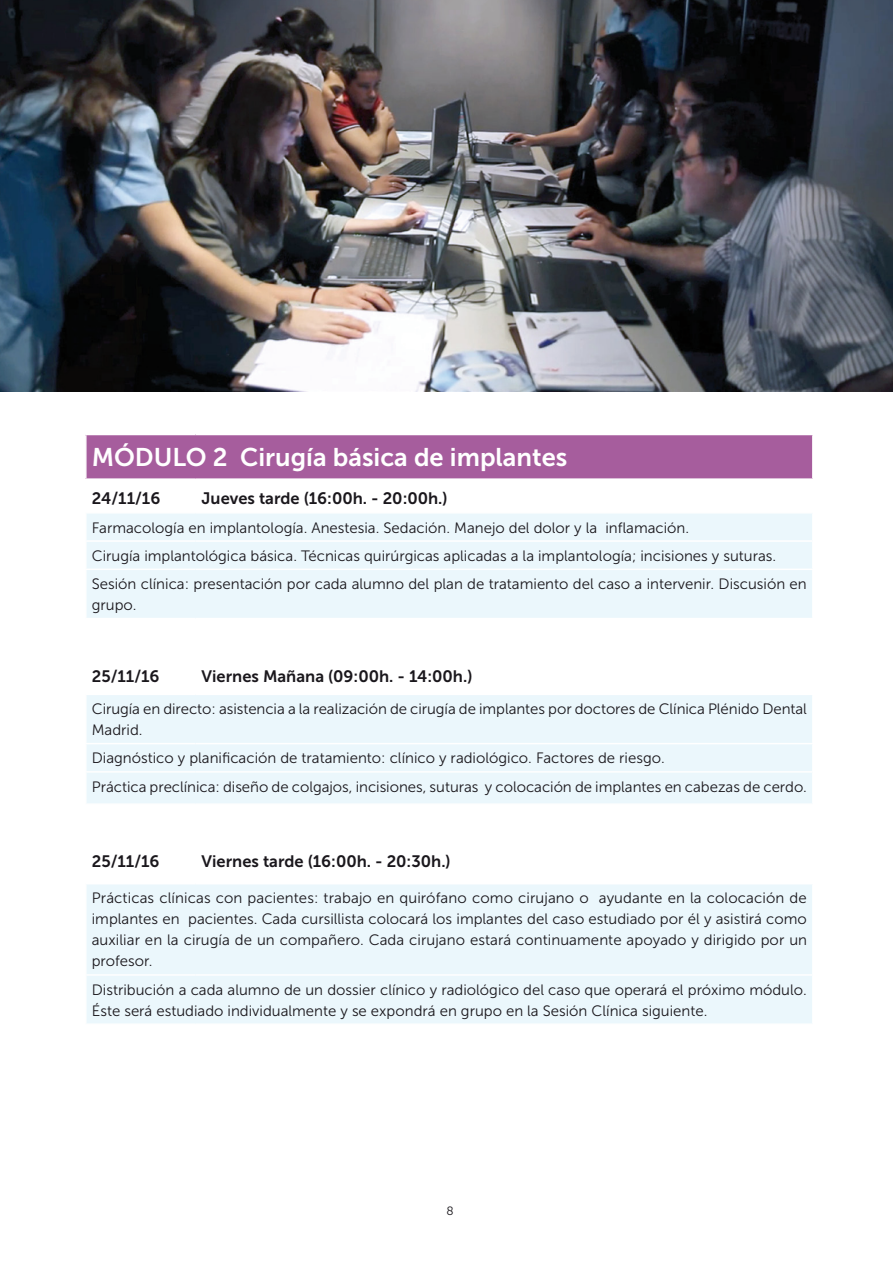
<style>
.page{position:relative;width:893px;height:1263px;background:#fff}
.page>*{position:absolute;margin:0;border:0;box-sizing:border-box;transform-origin:0 0}
.t1{font:25.5px "Museo Sans 700";color:#fff}
.t2{font:16.5px "Museo Sans 700";color:#1a171c}
.t3{font:15px/21px "Museo Sans 300";color:#1a171c}
.t4{font:12px "Museo Sans 300";color:#1a171c}
</style>
<div class="page">
<img style="left:0;top:0;width:893px;height:391px">
<div style="left:86px;top:434px;width:727px;height:45px;background:#a65d9d"></div>
<svg style="left:87px;top:513px;width:725px;height:510px;fill:#ebf7fc"></svg>
<hr style="left:85px;top:540px;width:111px;height:2px;background:#fff">
<hr style="left:196px;top:540px;width:618px;height:2px;background:#fff">
<hr style="left:85px;top:568px;width:111px;height:2px;background:#fff">
<hr style="left:196px;top:568px;width:618px;height:2px;background:#fff">
<hr style="left:85px;top:743px;width:111px;height:1px;background:#fff">
<hr style="left:196px;top:743px;width:618px;height:1px;background:#fff">
<hr style="left:85px;top:771px;width:111px;height:2px;background:#fff">
<hr style="left:196px;top:771px;width:618px;height:2px;background:#fff">
<hr style="left:85px;top:974px;width:111px;height:2px;background:#fff">
<hr style="left:196px;top:974px;width:618px;height:2px;background:#fff">
<hr style="left:85px;top:434px;width:111px;height:1px;background:#fff">
<hr style="left:85px;top:435px;width:2px;height:43px;background:#fff">
<hr style="left:196px;top:434px;width:618px;height:1px;background:#fff">
<hr style="left:812px;top:435px;width:2px;height:43px;background:#fff">
<hr style="left:195px;top:619px;width:1px;height:37px;background:#fff">
<hr style="left:195px;top:805px;width:1px;height:36px;background:#fff">
<hr style="left:85px;top:618px;width:111px;height:1px;background:#fff">
<hr style="left:196px;top:618px;width:618px;height:1px;background:#fff">
<hr style="left:85px;top:656px;width:111px;height:1px;background:#fff">
<hr style="left:85px;top:803px;width:111px;height:2px;background:#fff">
<hr style="left:196px;top:803px;width:618px;height:2px;background:#fff">
<hr style="left:85px;top:841px;width:111px;height:2px;background:#fff">
<hr style="left:85px;top:478px;width:111px;height:2px;background:#fff">
<hr style="left:196px;top:478px;width:618px;height:2px;background:#fff">
<hr style="left:85px;top:694px;width:111px;height:1px;background:#fff">
<hr style="left:196px;top:694px;width:618px;height:1px;background:#fff">
<hr style="left:85px;top:883px;width:111px;height:1px;background:#fff">
<hr style="left:196px;top:883px;width:618px;height:1px;background:#fff">
<hr style="left:196px;top:656px;width:618px;height:1px;background:#fff">
<hr style="left:195px;top:657px;width:1px;height:37px;background:#fff">
<hr style="left:196px;top:841px;width:618px;height:2px;background:#fff">
<hr style="left:195px;top:843px;width:1px;height:40px;background:#fff">
<h1 class="t1" style="left:92px;top:443px;width:477px">MÓDULO 2 Cirugía básica de implantes</h1>
<p class="t2" style="left:92px;top:489px;width:70px">24/11/16</p>
<p class="t2" style="left:202px;top:489px;width:248px">Jueves tarde (16:00h. - 20:00h.)</p>
<p class="t3" style="left:92px;top:513px;width:716px;line-height:28.2px">Farmacología en implantología. Anestesia. Sedación. Manejo del dolor y la inflamación.<br>Cirugía implantológica básica. Técnicas quirúrgicas aplicadas a la implantología; incisiones y suturas.<br>Sesión clínica: presentación por cada alumno del plan de tratamiento del caso a intervenir. Discusión en</p>
<p class="t3" style="left:92px;top:594px;width:46px">grupo.</p>
<p class="t2" style="left:92px;top:667px;width:69px">25/11/16</p>
<p class="t2" style="left:202px;top:667px;width:272px">Viernes Mañana (09:00h. - 14:00h.)</p>
<p class="t3" style="left:92px;top:698px;width:717px">Cirugía en directo: asistencia a la realización de cirugía de implantes por doctores de Clínica Plénido Dental<br>Madrid.</p>
<p class="t3" style="left:92px;top:744px;width:717px;line-height:28.2px">Diagnóstico y planificación de tratamiento: clínico y radiológico. Factores de riesgo.<br>Práctica preclínica: diseño de colgajos, incisiones, suturas y colocación de implantes en cabezas de cerdo.</p>
<p class="t2" style="left:92px;top:852px;width:69px">25/11/16</p>
<p class="t2" style="left:202px;top:852px;width:251px">Viernes tarde (16:00h. - 20:30h.)</p>
<p class="t3" style="left:92px;top:888px;width:717px;text-align:justify">Prácticas clínicas con pacientes: trabajo en quirófano como cirujano o ayudante en la colocación de implantes en pacientes. Cada cursillista colocará los implantes del caso estudiado por él y asistirá como auxiliar en la cirugía de un compañero. Cada cirujano estará continuamente apoyado y dirigido por un profesor.</p>
<p class="t3" style="left:92px;top:979px;width:716px">Distribución a cada alumno de un dossier clínico y radiológico del caso que operará el próximo módulo.<br>Éste será estudiado individualmente y se expondrá en grupo en la Sesión Clínica siguiente.</p>
<p class="t4" style="left:446px;top:1204px;width:9px">8</p>
</div>
